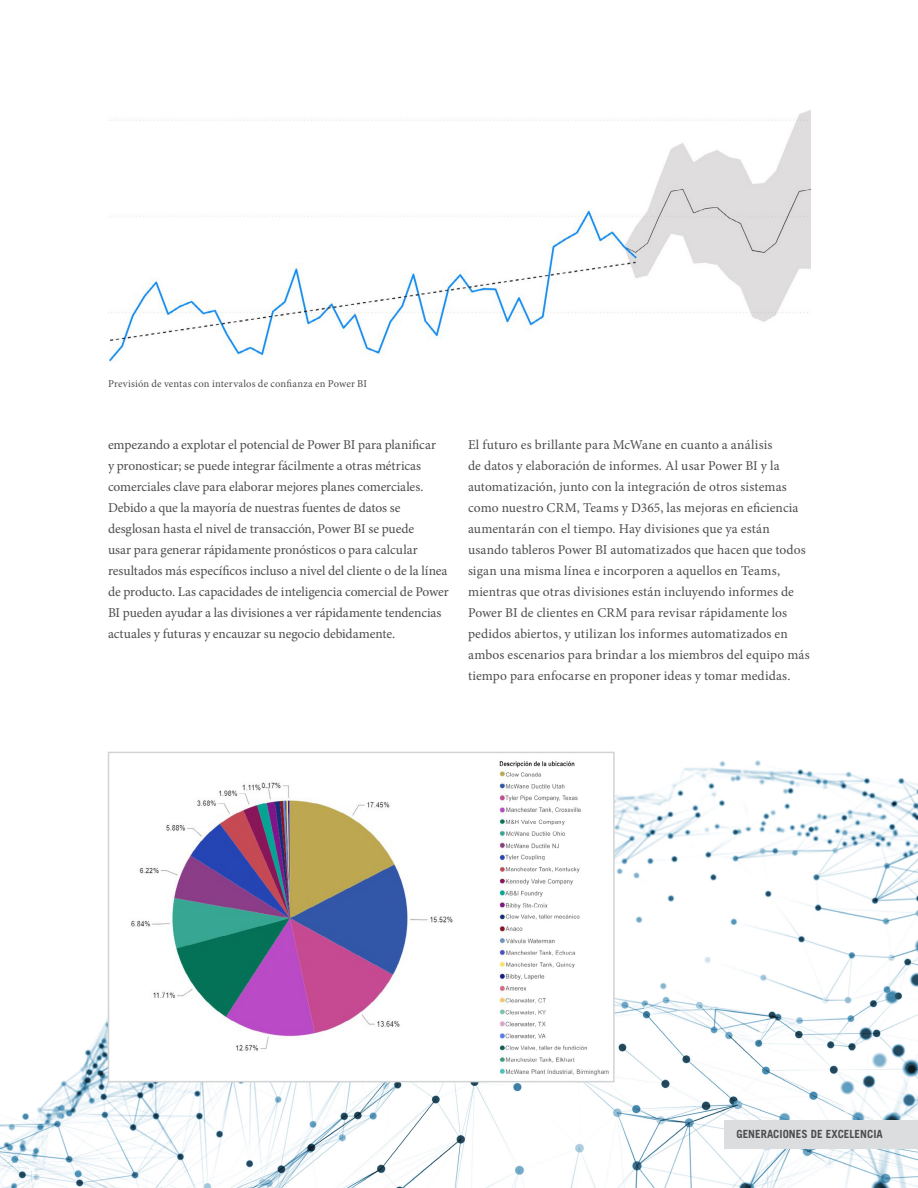
<style>
.page{position:relative;width:918px;height:1188px;background:#fff}
.page>*{position:absolute;margin:0;border:0;box-sizing:border-box;transform-origin:0 0}
.Body{font:13.5px/21px "Minion Pro";color:#4d4d4f}
.t1{font:700 11.25px "Trade Gothic LT Std";color:#4d4d4f}
.Title_-_Caption{font:10.5px "Minion Pro";letter-spacing:.015em;color:#4d4d4f}
</style>
<div class="page">
<img style="left:0;top:751px;width:918px;height:437px">
<img style="left:108px;top:110px;width:702px;height:252px">
<img style="left:111px;top:757px;width:501px;height:320px">
<div style="left:108px;top:752px;width:507px;height:330px;border:2px solid #d1d3d4"></div>
<div style="left:724px;top:1120px;width:194px;height:28px;background:#dcddde"></div>
<p class="Title_-_Caption" style="left:108px;top:376px;width:261px">Previsión de ventas con intervalos de confianza en Power BI</p>
<p class="Body" style="left:108px;top:434px;width:342px">empezando a explotar el potencial de Power BI para planificar<br>y pronosticar; se puede integrar fácilmente a otras métricas comerciales clave para elaborar mejores planes comerciales.<br>Debido a que la mayoría de nuestras fuentes de datos se desglosan hasta el nivel de transacción, Power BI se puede<br>usar para generar rápidamente pronósticos o para calcular resultados más específicos incluso a nivel del cliente o de la línea de producto. Las capacidades de inteligencia comercial de Power BI pueden ayudar a las divisiones a ver rápidamente tendencias actuales y futuras y encauzar su negocio debidamente.</p>
<p class="Body" style="left:468px;top:434px;width:343px">El futuro es brillante para McWane en cuanto a análisis<br>de datos y elaboración de informes. Al usar Power BI y la automatización, junto con la integración de otros sistemas como nuestro CRM, Teams y D365, las mejoras en eficiencia aumentarán con el tiempo. Hay divisiones que ya están usando tableros Power BI automatizados que hacen que todos sigan una misma línea e incorporen a aquellos en Teams, mientras que otras divisiones están incluyendo informes de Power BI de clientes en CRM para revisar rápidamente los pedidos abiertos, y utilizan los informes automatizados en ambos escenarios para brindar a los miembros del equipo más tiempo para enfocarse en proponer ideas y tomar medidas.</p>
<p class="t1" style="left:736px;top:1127px;width:148px">GENERACIONES DE EXCELENCIA</p>
</div>
